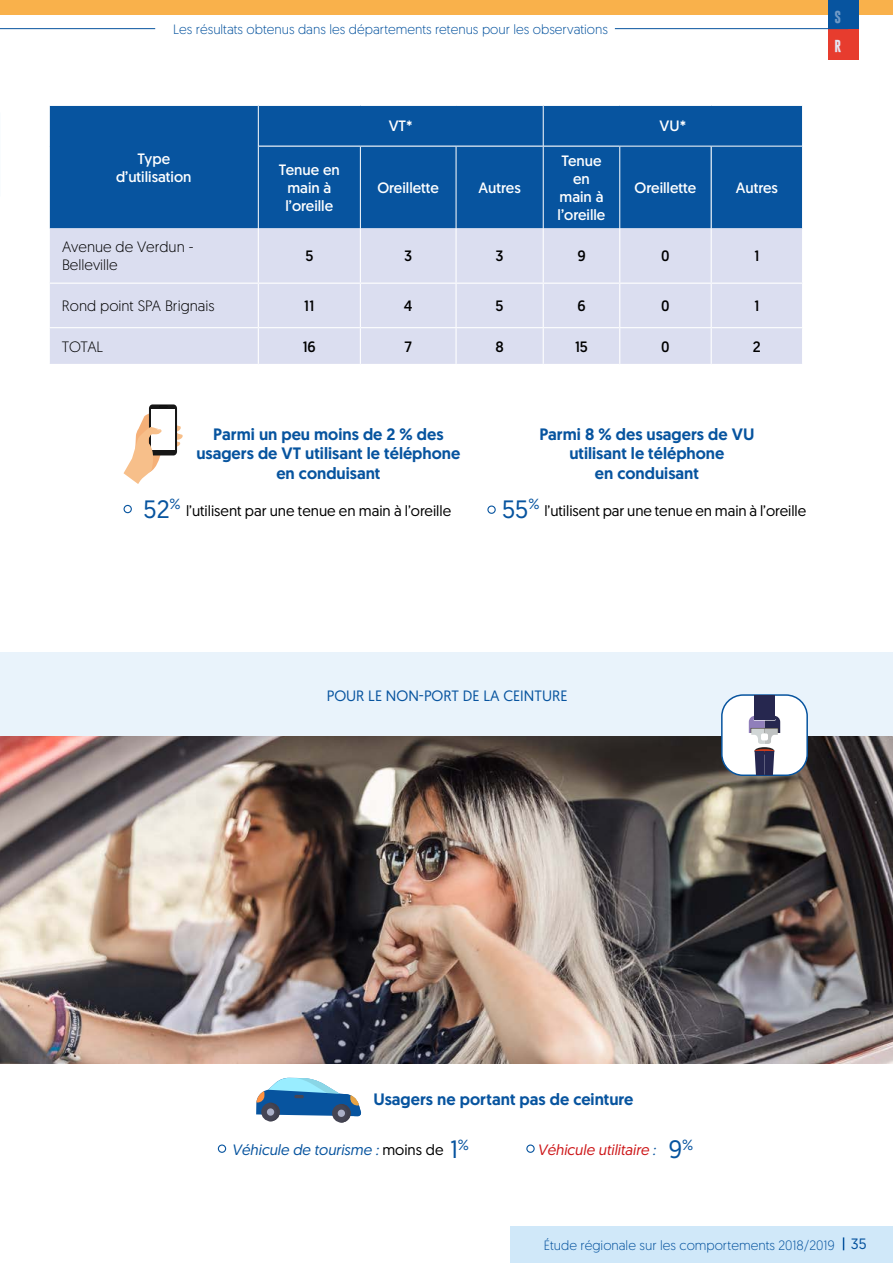
<style>
.page{position:relative;width:893px;height:1263px;background:#fff}
.page>*{position:absolute;margin:0;border:0;box-sizing:border-box;transform-origin:0 0}
.t1{font:25.05px "Geomanist";color:#07549f}
.t2{font:500 16.5px/19.5px "Geomanist";color:#07549f;text-align:center}
.t3{font:15px/18px "Geomanist";color:#fff;text-align:center}
.t4{font:15px "Geomanist";color:#000}
.t5{font:300 15px/18px "Geomanist";color:#000}
.t6{font:15px "Geomanist";color:#07549f}
.t7{font:italic 15px "Geomanist";color:#07549f}
.t8{font:15px "Geomanist";color:#000}
.t9{font:italic 15px "Geomanist";color:#cd1719}
.t10{font:300 13.5px "Geomanist";color:#07549f}
.t11{font:700 12.6px "Gobold";color:#719ac6}
.t12{font:700 12.6px "Gobold";color:#e3e6f4}
.s1{font-style:normal;color:#000}
.s2{color:#07549f}
.s3{font-weight:400;font-size:15px}
</style>
<div class="page">
<div style="left:0;top:0;width:893px;height:14px;background:#f9b14b"></div>
<hr style="left:0;top:28px;width:155px;height:1px;background:#07549f">
<div style="left:828px;top:0;width:31px;height:29px;background:#07549f"></div>
<div style="left:828px;top:29px;width:31px;height:30px;background:#e73c2e"></div>
<div style="left:510px;top:1226px;width:383px;height:37px;background:#d0e8f9"></div>
<svg style="left:843px;top:1237px;width:1px;height:13px"></svg>
<hr style="left:615px;top:28px;width:233px;height:1px;background:#07549f">
<div style="left:50px;top:106px;width:752px;height:122px;background:#07549f"></div>
<div style="left:50px;top:228px;width:752px;height:136px;background:#dbdef0"></div>
<hr style="left:258px;top:228px;width:1px;height:55px;background:#fff">
<hr style="left:360px;top:228px;width:1px;height:55px;background:#fff">
<hr style="left:455px;top:228px;width:2px;height:55px;background:#fff">
<hr style="left:543px;top:228px;width:1px;height:55px;background:#fff">
<hr style="left:619px;top:228px;width:1px;height:55px;background:#fff">
<hr style="left:711px;top:228px;width:1px;height:55px;background:#fff">
<hr style="left:49px;top:283px;width:209px;height:1px;background:#fff">
<hr style="left:258px;top:283px;width:102px;height:1px;background:#fff">
<hr style="left:258px;top:284px;width:1px;height:43px;background:#fff">
<hr style="left:360px;top:283px;width:96px;height:1px;background:#fff">
<hr style="left:360px;top:284px;width:1px;height:43px;background:#fff">
<hr style="left:456px;top:283px;width:87px;height:1px;background:#fff">
<hr style="left:455px;top:284px;width:2px;height:43px;background:#fff">
<hr style="left:543px;top:283px;width:77px;height:1px;background:#fff">
<hr style="left:543px;top:284px;width:1px;height:43px;background:#fff">
<hr style="left:620px;top:283px;width:91px;height:1px;background:#fff">
<hr style="left:619px;top:284px;width:1px;height:43px;background:#fff">
<hr style="left:711px;top:283px;width:92px;height:1px;background:#fff">
<hr style="left:711px;top:284px;width:1px;height:43px;background:#fff">
<hr style="left:49px;top:327px;width:209px;height:1px;background:#fff">
<hr style="left:258px;top:327px;width:102px;height:1px;background:#fff">
<hr style="left:258px;top:328px;width:1px;height:36px;background:#fff">
<hr style="left:360px;top:327px;width:96px;height:1px;background:#fff">
<hr style="left:360px;top:328px;width:1px;height:36px;background:#fff">
<hr style="left:456px;top:327px;width:87px;height:1px;background:#fff">
<hr style="left:455px;top:328px;width:2px;height:36px;background:#fff">
<hr style="left:543px;top:327px;width:77px;height:1px;background:#fff">
<hr style="left:543px;top:328px;width:1px;height:36px;background:#fff">
<hr style="left:620px;top:327px;width:91px;height:1px;background:#fff">
<hr style="left:619px;top:328px;width:1px;height:36px;background:#fff">
<hr style="left:711px;top:327px;width:92px;height:1px;background:#fff">
<hr style="left:711px;top:328px;width:1px;height:36px;background:#fff">
<hr style="left:259px;top:146px;width:101px;height:1px;background:#fff">
<hr style="left:360px;top:146px;width:96px;height:1px;background:#fff">
<hr style="left:456px;top:146px;width:87px;height:1px;background:#fff">
<hr style="left:544px;top:146px;width:75px;height:1px;background:#fff">
<hr style="left:711px;top:146px;width:1px;height:82px;background:#fff">
<hr style="left:258px;top:106px;width:1px;height:40px;background:#fff">
<hr style="left:543px;top:106px;width:1px;height:40px;background:#fff">
<hr style="left:258px;top:146px;width:1px;height:82px;background:#fff">
<hr style="left:360px;top:147px;width:1px;height:81px;background:#fff">
<hr style="left:456px;top:147px;width:1px;height:81px;background:#fff">
<hr style="left:543px;top:146px;width:1px;height:82px;background:#fff">
<hr style="left:619px;top:146px;width:92px;height:1px;background:#fff">
<hr style="left:619px;top:146px;width:1px;height:82px;background:#fff">
<hr style="left:711px;top:146px;width:91px;height:1px;background:#fff">
<div style="left:124px;top:505px;width:8px;height:8px;border:1px solid #07549f;border-radius:50%"></div>
<div style="left:487px;top:505px;width:9px;height:9px;border:1px solid #07549f;border-radius:50%"></div>
<svg style="left:177px;top:425px;width:6px;height:22px"></svg>
<div style="left:149px;top:404px;width:28px;height:51px;background:#171717;border-radius:4px"></div>
<div style="left:151px;top:410px;width:24px;height:40px;background:#fff"></div>
<svg style="left:124px;top:413px;width:39px;height:71px"></svg>
<div style="left:0;top:652px;width:893px;height:84px;background:#e9f3fb"></div>
<img style="left:0;top:736px;width:893px;height:327px">
<div style="left:722px;top:695px;width:85px;height:80px;background:#fff;border-radius:21px"></div>
<div style="left:721px;top:694px;width:87px;height:82px;border:2px solid #07549f;border-radius:21px"></div>
<svg style="left:755px;top:747px;width:19px;height:8px"></svg>
<hr style="left:755px;top:749px;width:19px;height:3px;background:#de401a;border-radius:50%">
<svg style="left:755px;top:751px;width:19px;height:24px"></svg>
<svg style="left:749px;top:695px;width:31px;height:49px"></svg>
<div style="left:218px;top:1144px;width:8px;height:9px;border:1px solid #07549f;border-radius:50%"></div>
<div style="left:526px;top:1144px;width:9px;height:9px;border:1px solid #07549f;border-radius:50%"></div>
<svg style="left:256px;top:1078px;width:105px;height:44px"></svg>
<p class="t10" style="left:173px;top:21px;width:436px">Les résultats obtenus dans les départements retenus pour les observations</p>
<p class="t3" style="left:116px;top:149px;width:77px">Type d’utilisation</p>
<p class="t3" style="left:279px;top:160px;width:62px">Tenue en main à l’oreille</p>
<p class="t3" style="left:389px;top:117px;width:26px">VT*</p>
<p class="t3" style="left:660px;top:117px;width:28px">VU*</p>
<p class="t3" style="left:377px;top:178px;width:63px">Oreillette</p>
<p class="t3" style="left:478px;top:178px;width:44px">Autres</p>
<p class="t3" style="left:558px;top:151px;width:49px">Tenue en main à l’oreille</p>
<p class="t3" style="left:635px;top:178px;width:63px">Oreillette</p>
<p class="t3" style="left:736px;top:178px;width:44px">Autres</p>
<p class="t5" style="left:62px;top:238px;width:133px">Avenue de Verdun -<br>Belleville</p>
<p class="t8" style="left:305px;top:246px;width:9px">5</p>
<p class="t8" style="left:404px;top:246px;width:9px">3</p>
<p class="t8" style="left:496px;top:246px;width:9px">3</p>
<p class="t8" style="left:577px;top:246px;width:10px">9</p>
<p class="t8" style="left:661px;top:246px;width:10px">0</p>
<p class="t8" style="left:754px;top:246px;width:6px">1</p>
<p class="t5" style="left:62px;top:296px;width:154px">Rond point SPA Brignais</p>
<p class="t8" style="left:304px;top:296px;width:12px">11</p>
<p class="t8" style="left:404px;top:296px;width:10px">4</p>
<p class="t8" style="left:496px;top:296px;width:9px">5</p>
<p class="t8" style="left:577px;top:296px;width:10px">6</p>
<p class="t8" style="left:661px;top:296px;width:10px">0</p>
<p class="t8" style="left:754px;top:296px;width:6px">1</p>
<p class="t5" style="left:62px;top:337px;width:43px">TOTAL</p>
<p class="t8" style="left:303px;top:337px;width:15px">16</p>
<p class="t8" style="left:404px;top:337px;width:9px">7</p>
<p class="t8" style="left:495px;top:337px;width:10px">8</p>
<p class="t8" style="left:575px;top:337px;width:14px">15</p>
<p class="t8" style="left:661px;top:337px;width:10px">0</p>
<p class="t8" style="left:753px;top:337px;width:9px">2</p>
<p class="t11" style="left:834px;top:9px;width:8px">S</p>
<p class="t12" style="left:834px;top:38px;width:8px">R</p>
<p class="t2" style="left:196px;top:424px;width:265px">Parmi un peu moins de 2 % des usagers de VT utilisant le téléphone en conduisant</p>
<p class="t2" style="left:539px;top:424px;width:217px">Parmi 8 % des usagers de VU utilisant le téléphone<br>en conduisant</p>
<p class="t4" style="left:186px;top:501px;width:267px">l’utilisent par une tenue en main à l’oreille</p>
<p class="t4" style="left:544px;top:501px;width:263px">l’utilisent par une tenue en main à l’oreille</p>
<h1 class="t1" style="left:144px;top:493px;width:39px">52<sup>%</sup></h1>
<h1 class="t1" style="left:502px;top:493px;width:39px">55<sup>%</sup></h1>
<p class="t6" style="left:327px;top:686px;width:242px">POUR LE NON-PORT DE LA CEINTURE</p>
<p class="t2" style="left:373px;top:1089px;width:262px">Usagers ne portant pas de ceinture</p>
<p class="t7" style="left:232px;top:1140px;width:213px">Véhicule de tourisme : <span class="s1">moins de</span></p>
<p class="t9" style="left:537px;top:1140px;width:120px">Véhicule utilitaire <span class="s2">:</span></p>
<h1 class="t1" style="left:450px;top:1133px;width:20px">1<sup>%</sup></h1>
<h1 class="t1" style="left:669px;top:1133px;width:26px">9<sup>%</sup></h1>
<p class="t10" style="left:544px;top:1236px;width:324px">Étude régionale sur les comportements 2018/2019 <span class="s3">35</span></p>
</div>
